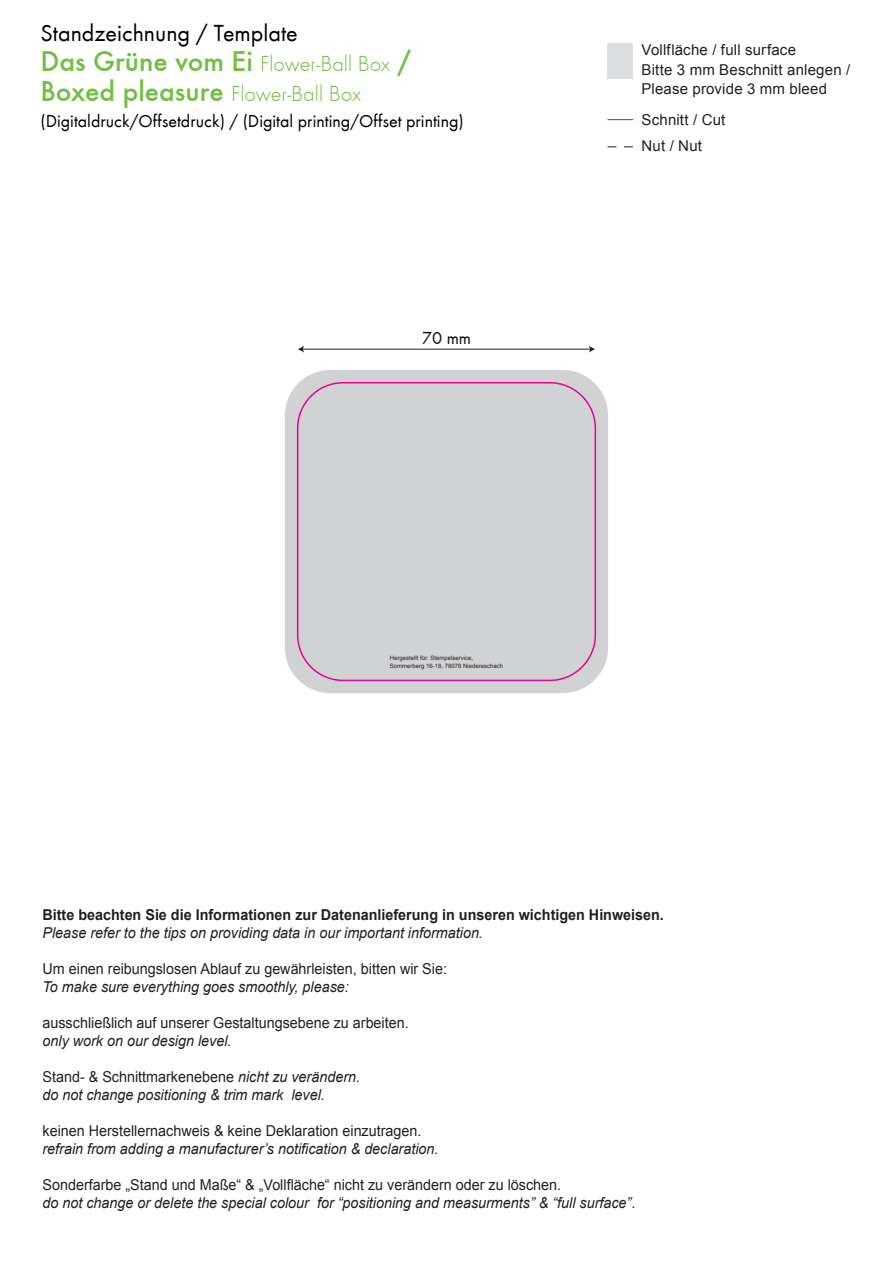
<style>
.page{position:relative;width:893px;height:1263px;background:#fff}
.page>*{position:absolute;margin:0;border:0;box-sizing:border-box;transform-origin:0 0}
.t1{font:29.55px "Futura T Medium";color:#72be43}
.t2{font:24px "Futura T";color:#000}
.t3{font:22.5px "Futura T Light";color:#72be43}
.t4{font:18px "Futura T";color:#000}
.t5{font:18px "Futura T";color:#0f0c12}
.t6{font:italic 15px/18px "Arial";color:#231f20;scale:.96 1}
.t7{font:15px "Arial";color:#231f20;scale:.96 1}
.t8{font:15px/19.5px "Arial";color:#231f20}
.t9{font:700 15px "Arial";color:#231f20;scale:.96 1}
.t10{font:6px/7.2px "Arial";color:#231f20}
.s1{font-family:"Futura T Light";font-size:22.5px}
.s2{font-family:"Futura T Medium";font-size:29.55px}
.s3{font-style:normal}
</style>
<div class="page">
<div style="left:285px;top:370px;width:323px;height:323px;background:#d1d2d4;border-radius:46px"></div>
<hr style="left:302px;top:349px;width:289px;height:1px;background:#231f20">
<svg style="left:298px;top:346px;width:6px;height:7px"></svg>
<svg style="left:589px;top:346px;width:6px;height:7px"></svg>
<div style="left:297px;top:382px;width:299px;height:299px;border:2px solid #ed028c;border-radius:46px"></div>
<div style="left:607px;top:43px;width:26px;height:36px;background:#dcdddf"></div>
<svg style="left:607px;top:119px;width:26px;height:1px"></svg>
<h2 class="t2" style="left:40px;top:20px;width:259px">Standzeichnung / Template</h2>
<h1 class="t1" style="left:40px;top:44px;width:372px">Das Grüne vom Ei <span class="s1">Flower-Ball Box</span> /</h1>
<h3 class="t3" style="left:40px;top:81px;width:322px"><span class="s2">Boxed pleasure</span> Flower-Ball Box</h3>
<p class="t4" style="left:40px;top:111px;width:425px">(Digitaldruck/Offsetdruck) / (Digital printing/Offset printing)</p>
<p class="t5" style="left:422px;top:328px;width:51px">70 mm</p>
<p class="t10" style="left:390px;top:655px;width:115px">Hergestellt für: Stempelservice,<br>Sommerberg 16-18, 78078 Niedereschach</p>
<p class="t8" style="left:641px;top:41px;width:210px">Vollfläche / full surface<br>Bitte 3 mm Beschnitt anlegen /<br>Please provide 3 mm bleed</p>
<p class="t8" style="left:641px;top:107px;width:85px;line-height:26.2px">Schnitt / Cut<br>Nut / Nut</p>
<p class="t9" style="left:43px;top:905px;width:649px">Bitte beachten Sie die Informationen zur Datenanlieferung in unseren wichtigen Hinweisen.</p>
<p class="t6" style="left:43px;top:924px;width:460px">Please refer to the tips on providing data in our important information.</p>
<p class="t7" style="left:43px;top:959px;width:423px">Um einen reibungslosen Ablauf zu gewährleisten, bitten wir Sie:</p>
<p class="t6" style="left:43px;top:978px;width:321px">To make sure everything goes smoothly, please:</p>
<p class="t7" style="left:43px;top:1013px;width:383px">ausschließlich auf unserer Gestaltungsebene zu arbeiten.</p>
<p class="t6" style="left:43px;top:1032px;width:198px">only work on our design level.</p>
<p class="t6" style="left:43px;top:1068px;width:332px"><span class="s3">Stand- &amp; Schnittmarkenebene</span> nicht zu verändern. do not change positioning &amp; trim mark level.</p>
<p class="t7" style="left:43px;top:1121px;width:396px">keinen Herstellernachweis &amp; keine Deklaration einzutragen.</p>
<p class="t6" style="left:43px;top:1140px;width:414px">refrain from adding a manufacturer’s notification &amp; declaration.</p>
<p class="t6" style="left:43px;top:1176px;width:619px"><span class="s3">Sonderfarbe „Stand und Maße“ &amp; „Vollfläche“ nicht zu verändern oder zu löschen.<br></span>do not change or delete the special colour for “positioning and measurments” &amp; “full surface”<span class="s3">.</span></p>
</div>
